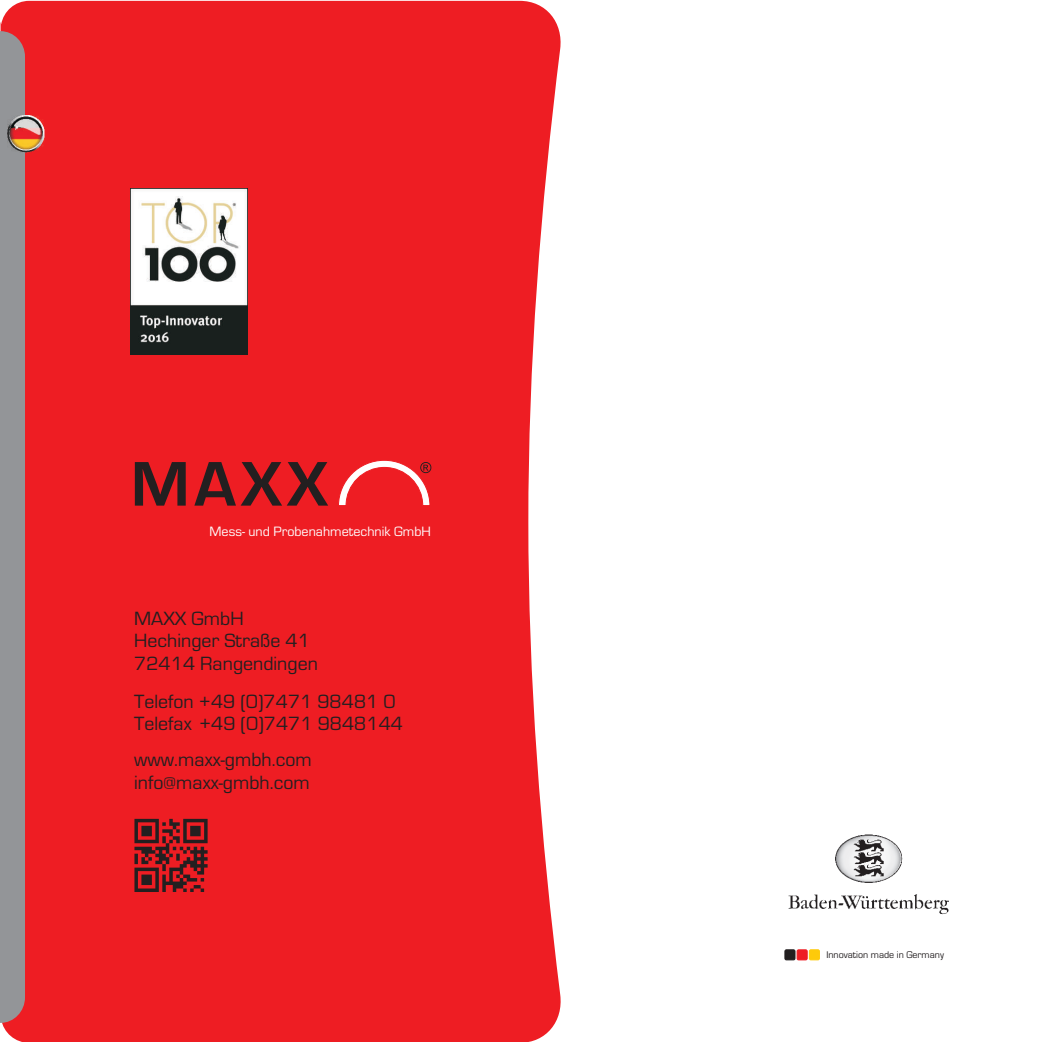
<style>
.page{position:relative;width:1042px;height:1042px;background:#fff}
.page>*{position:absolute;margin:0;border:0;box-sizing:border-box;transform-origin:0 0}
.t1{font:700 65.27px "Eurostile";color:#231f20}
.t2{font:19.95px/22.6px "Eurostile";color:#231f20}
.t3{font:14px "Eurostile";color:#fff}
.t4{font:9.97px "Eurostile";color:#231f20}
</style>
<div class="page">
<div style="left:1px;top:1px;width:560px;height:1041px;background:#ee1d23"></div>
<div style="left:0;top:31px;width:25px;height:992px;background:#939598"></div>
<svg style="left:338px;top:460px;width:93px;height:46px"></svg>
<svg style="left:134px;top:819px;width:74px;height:73px;background:#871d21"></svg>
<img style="left:7px;top:115px;width:38px;height:38px">
<img style="left:788px;top:834px;width:161px;height:80px">
<div style="left:785px;top:949px;width:10px;height:11px;background:#231f20;border:1px solid #231f20;border-radius:2px"></div>
<div style="left:797px;top:949px;width:10px;height:11px;background:#ee1d23;border:1px solid #ee1d23;border-radius:2px"></div>
<div style="left:809px;top:949px;width:10px;height:11px;background:#feca0a;border:1px solid #feca0a;border-radius:2px"></div>
<img style="left:131px;top:188px;width:117px;height:166px">
<h1 class="t1" style="left:131px;top:462px;width:198px">MAXX</h1>
<p class="t3" style="left:210px;top:527px;width:223px">Mess- und Probenahmetechnik GmbH</p>
<p class="t2" style="left:134px;top:609px;width:185px">MAXX GmbH<br>Hechinger Straße 41<br>72414 Rangendingen</p>
<p class="t2" style="left:134px;top:692px;width:270px">Telefon +49 (0)7471 98481 0<br>Telefax +49 (0)7471 9848144</p>
<p class="t2" style="left:134px;top:750px;width:179px">www.maxx-gmbh.com info@maxx-gmbh.com</p>
<p class="t4" style="left:826px;top:951px;width:119px">Innovation made in Germany</p>
</div>
